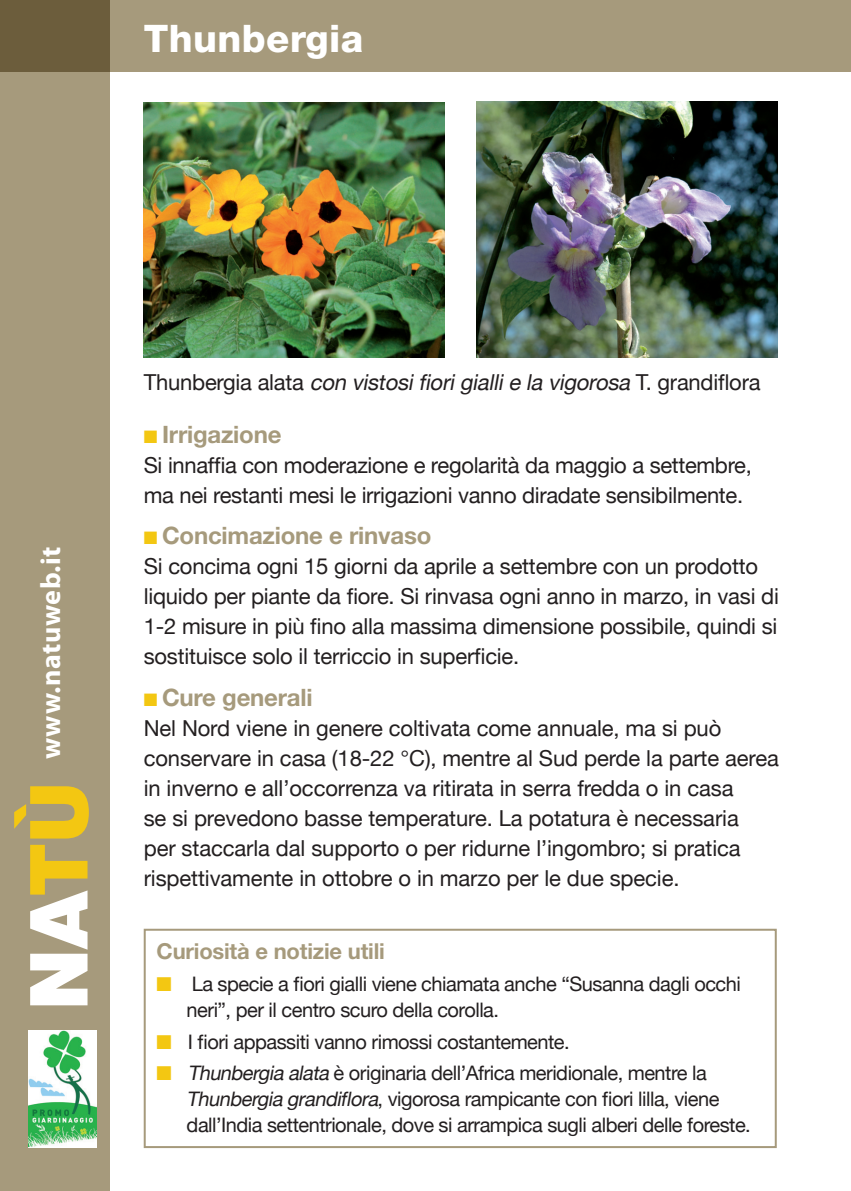
<style>
.page{position:relative;width:851px;height:1191px;background:#fff}
.page>*{position:absolute;margin:0;border:0;box-sizing:border-box;transform-origin:0 0}
.t1{font:800 38px "Helvetica Neue";letter-spacing:.01em;color:#fff}
.t2{font:700 28px "Myriad Pro";letter-spacing:.02em;color:#fff}
.t3{font:700 24px "Helvetica Neue LT Std";letter-spacing:-.01em;color:#a69a7c}
.t4{font:22px/30px "Helvetica Neue";letter-spacing:-.01em;color:#231f20}
.t5{font:italic 22px "Helvetica Neue";color:#231f20}
.t6{font:700 22px "Helvetica Neue LT Std";letter-spacing:-.01em;color:#a69a7c}
.t7{font:20px "Helvetica Neue";letter-spacing:-.025em;color:#231f20}
.s1{font-style:normal}
.s2{color:#f3c712}
.s3{font-style:italic}
</style>
<div class="page">
<div style="left:144px;top:928px;width:632px;height:220px;border:2px solid #a69a7c"></div>
<div style="left:0;top:0;width:110px;height:1191px;background:#a69a7c"></div>
<svg style="left:14px;top:786px;width:75px;height:219px"></svg>
<img style="left:28px;top:1030px;width:69px;height:117px">
<div style="left:0;top:0;width:850px;height:72px;background:#a69a7c"></div>
<img style="left:144px;top:102px;width:300px;height:255px">
<img style="left:476px;top:102px;width:300px;height:255px">
<p class="t1" style="left:144px;top:16px;width:221px">Thunbergia</p>
<p class="t2" style="left:32px;top:759px;width:214px;rotate:-90deg">www.natuweb.it</p>
<p class="t5" style="left:144px;top:369px;width:618px"><span class="s1">T h u n b e rg i a a l at a</span> con vistosifiorigiallie la vigorosa <span class="s1">T. g ra n d i fl o ra</span></p>
<p class="t3" style="left:144px;top:419px;width:139px"><span class="s2">■</span> Irrigazione</p>
<p class="t4" style="left:144px;top:450px;width:609px">Si innaffia con moderazione e regolarità da maggio a settembre, ma nei restanti mesi le irrigazioni vanno diradate sensibilmente.</p>
<p class="t3" style="left:144px;top:521px;width:289px"><span class="s2">■</span> Concimazione e rinvaso</p>
<p class="t4" style="left:144px;top:551px;width:636px">Si concima ogni 15 giorni da aprile a settembre con un prodotto liquido per piante da fiore. Si rinvasa ogni anno in marzo, in vasi di 1-2 misure in più fino alla massima dimensione possibile, quindi si sostituisce solo il terriccio in superficie.</p>
<p class="t3" style="left:144px;top:682px;width:170px"><span class="s2">■</span> Cure generali</p>
<p class="t4" style="left:144px;top:712px;width:636px">Nel Nord viene in genere coltivata come annuale, ma si può conservare in casa (18-22 °C), mentre al Sud perde la parte aerea in inverno e all’occorrenza va ritirata in serra fredda o in casa<br>se si prevedono basse temperature. La potatura è necessaria<br>per staccarla dal supporto o per ridurne l’ingombro; si pratica rispettivamente in ottobre o in marzo per le due specie.</p>
<p class="t6" style="left:157px;top:937px;width:230px">Curiosità e notizie utili</p>
<p class="t7" style="left:157px;top:971px;width:585px"><span class="s2">■</span> La specie a fiori gialli viene chiamata anche “Susanna dagli occhi</p>
<p class="t7" style="left:187px;top:997px;width:314px">neri”, per il centro scuro della corolla.</p>
<p class="t7" style="left:157px;top:1029px;width:414px"><span class="s2">■</span> I fiori appassiti vanno rimossi costantemente.</p>
<p class="t7" style="left:157px;top:1061px;width:551px"><span class="s2">■</span> <span class="s3">Thunbergia alata</span> è originaria dell’Africa meridionale, mentre la</p>
<p class="t7" style="left:187px;top:1087px;width:534px"><span class="s3">Thunbergia grandiflora</span>, vigorosa rampicante con fiori lilla, viene</p>
<p class="t7" style="left:187px;top:1113px;width:565px">dall’India settentrionale, dove si arrampica sugli alberi delle foreste.</p>
</div>
